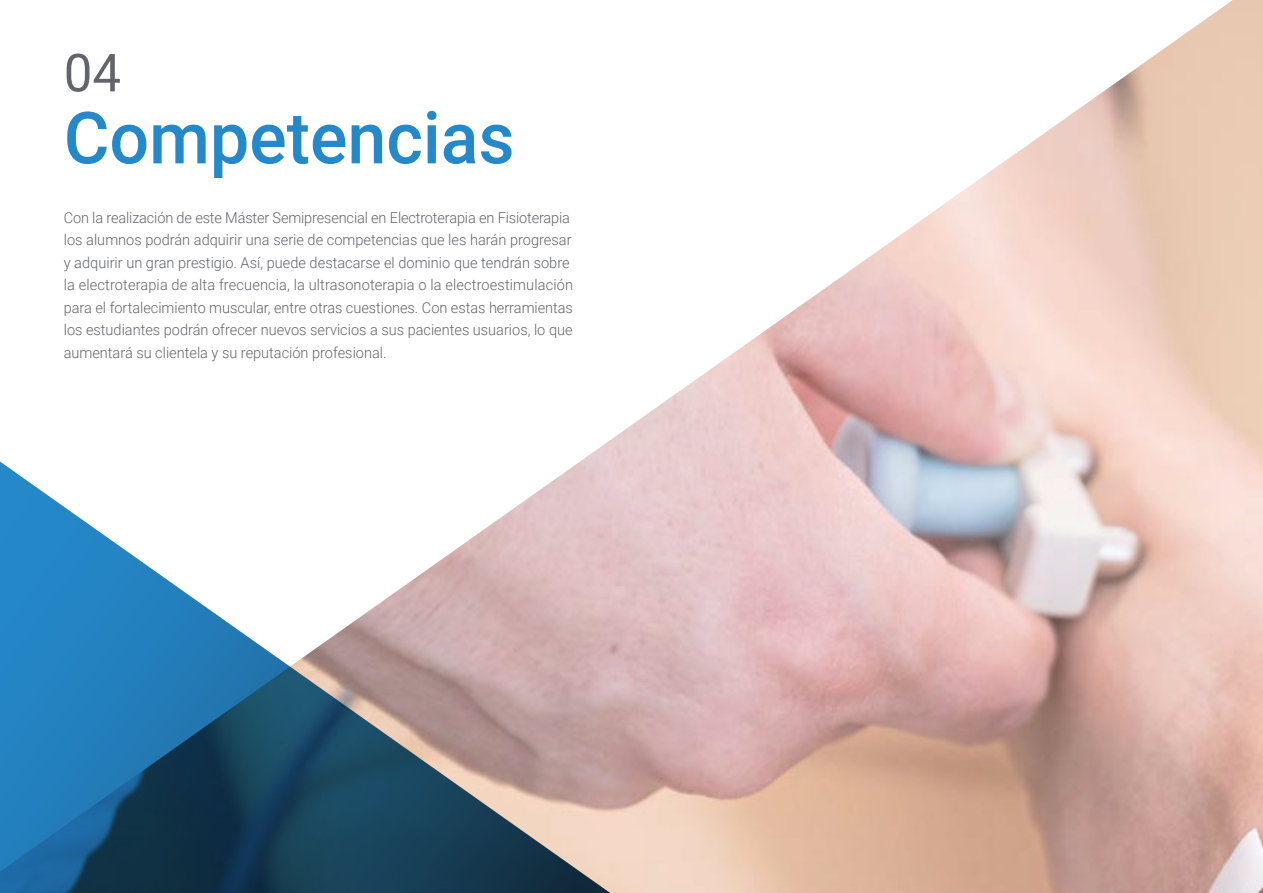
<style>
.page{position:relative;width:1263px;height:893px;background:#fff}
.page>*{position:absolute;margin:0;border:0;box-sizing:border-box;transform-origin:0 0}
.t1{font:500 72px "Roboto";color:#2488c9}
.t2{font:52.5px "Roboto";color:#61646a}
.t3{font:300 15px/22.5px "Roboto";color:#61646a}
</style>
<div class="page">
<img style="left:602px;top:0;width:661px;height:893px">
<svg style="left:0;top:446px;width:640px;height:447px"></svg>
<h2 class="t2" style="left:64px;top:36px;width:59px">04</h2>
<h1 class="t1" style="left:64px;top:87px;width:452px">Competencias</h1>
<p class="t3" style="left:64px;top:206px;width:511px">Con la realización de este Máster Semipresencial en Electroterapia en Fisioterapia los alumnos podrán adquirir una serie de competencias que les harán progresar y adquirir un gran prestigio. Así, puede destacarse el dominio que tendrán sobre la electroterapia de alta frecuencia, la ultrasonoterapia o la electroestimulación para el fortalecimiento muscular, entre otras cuestiones. Con estas herramientas los estudiantes podrán ofrecer nuevos servicios a sus pacientes usuarios, lo que aumentará su clientela y su reputación profesional.</p>
</div>
